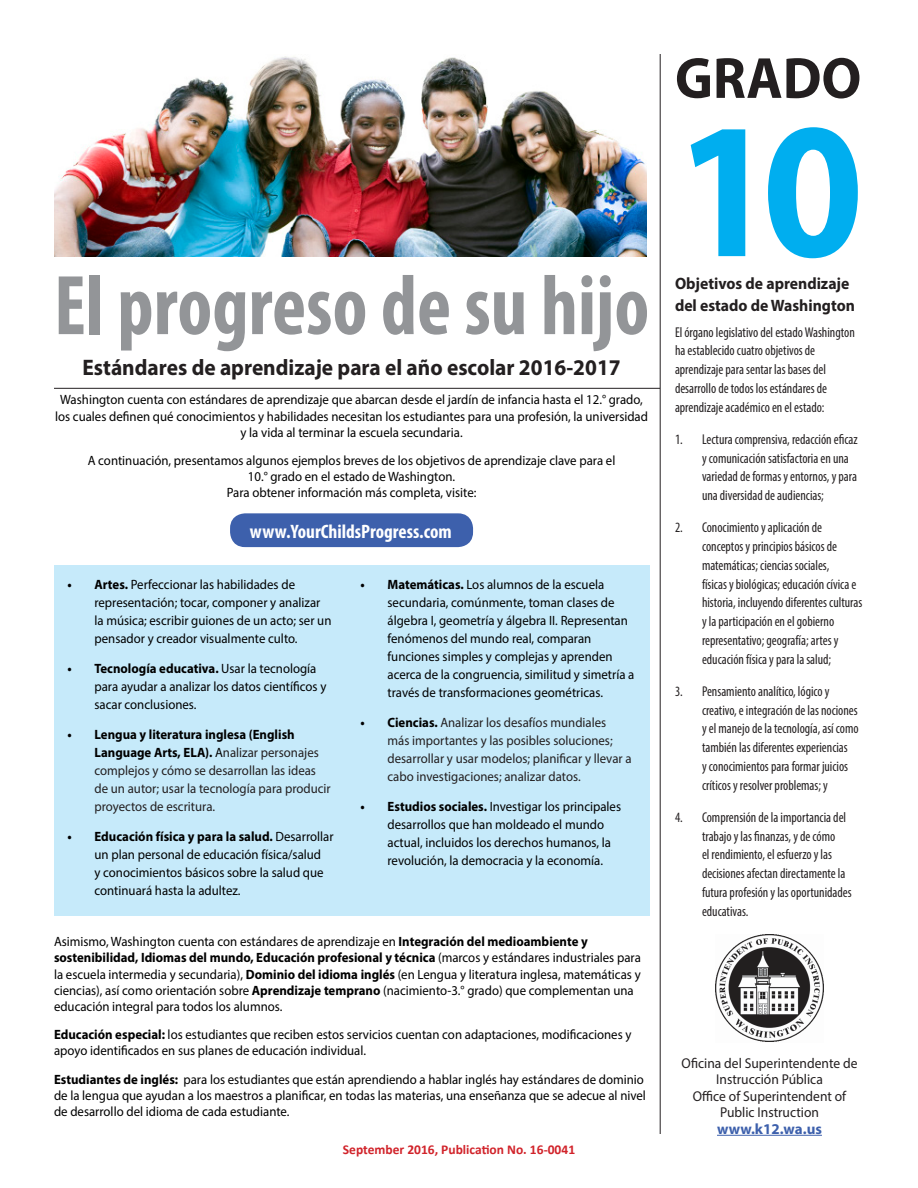
<style>
.page{position:relative;width:918px;height:1188px;background:#fff}
.page>*{position:absolute;margin:0;border:0;box-sizing:border-box;transform-origin:0 0}
.t1{font:700 195px "Myriad Pro";color:#00aeef;scale:.94 1}
.t2{font:700 condensed 85.5px "Myriad Pro";color:#939598;scale:.95 1}
.t3{font:700 58.5px "Myriad Pro";color:#231f20;scale:.95 1}
.t4{font:700 22.5px "Myriad Pro";color:#231f20;scale:.95 1}
.t5{font:700 condensed 19.5px "Myriad Pro";color:#fff}
.t6{font:700 16.5px "Myriad Pro";color:#231f20;scale:.95 1}
.t7{font:700 15px "Myriad Pro";color:#3d60ac}
.t8{font:condensed 14.25px/18.8px "Myriad Pro";color:#231f20;scale:.95 1}
.t9{font:14.25px/16.5px "Myriad Pro";color:#231f20;text-align:center;scale:.95 1}
.Main_text{font:13.5px/18px "Myriad Pro";color:#000;scale:.95 1}
.t10{font:13.5px/18px "Myriad Pro";color:#231f20;scale:.95 1}
.t11{font:700 13.5px "Calibri";color:#d1232a}
.s1{font-weight:700}
.s2{font-weight:700;color:#000}
.s3{color:#000}
</style>
<div class="page">
<img style="left:54px;top:56px;width:592px;height:200px">
<hr style="left:660px;top:54px;width:1px;height:1080px;background:#231f20">
<hr style="left:717px;top:1135px;width:105px;height:1px;background:#3d60ac">
<img style="left:716px;top:934px;width:108px;height:108px">
<hr style="left:54px;top:388px;width:606px;height:1px;background:#231f20">
<div style="left:54px;top:565px;width:595px;height:351px;background:#c6eafa"></div>
<div style="left:230px;top:513px;width:243px;height:34px;background:#3d60ac;border-radius:15px"></div>
<p class="t2" style="left:54px;top:252px;width:628px">El progreso de su hijo</p>
<p class="t4" style="left:82px;top:352px;width:568px">Estándares de aprendizaje para el año escolar 2016-2017</p>
<p class="Main_text" style="left:55px;top:391px;width:626px;line-height:16.2px;text-align:center">Washington cuenta con estándares de aprendizaje que abarcan desde el jardín de infancia hasta el 12.° grado, los cuales definen qué conocimientos y habilidades necesitan los estudiantes para una profesión, la universidad y la vida al terminar la escuela secundaria.</p>
<p class="Main_text" style="left:88px;top:452px;width:557px;line-height:16.2px;text-align:center">A continuación, presentamos algunos ejemplos breves de los objetivos de aprendizaje clave para el<br>10.° grado en el estado de Washington.<br>Para obtener información más completa, visite:</p>
<p class="t5" style="left:250px;top:519px;width:203px">www.YourChildsProgress.com</p>
<p class="Main_text" style="left:94px;top:575px;width:251px;text-indent:-27px"><span class="s1">• Artes.</span> Perfeccionar las habilidades de representación; tocar, componer y analizar la música; escribir guiones de un acto; ser un pensador y creador visualmente culto.</p>
<p class="Main_text" style="left:94px;top:659px;width:246px;text-indent:-27px"><span class="s1">• Tecnología educativa.</span> Usar la tecnología para ayudar a analizar los datos científicos y sacar conclusiones.</p>
<p class="t10" style="left:94px;top:725px;width:250px;text-indent:-27px"><span class="s2">• Lengua y literatura inglesa (English Language Arts, ELA).</span> <span class="s3">A</span>nalizar personajes complejos y cómo se desarrollan las ideas de un autor; usar la tecnología para producir proyectos de escritura.</p>
<p class="Main_text" style="left:94px;top:827px;width:253px;text-indent:-27px"><span class="s1">• Educación física y para la salud.</span> Desarrollar un plan personal de educación física/salud<br>y conocimientos básicos sobre la salud que continuará hasta la adultez.</p>
<p class="Main_text" style="left:388px;top:575px;width:261px;text-indent:-27px"><span class="s1">• Matemáticas.</span> Los alumnos de la escuela secundaria, comúnmente, toman clases de álgebra I, geometría y álgebra II. Representan fenómenos del mundo real, comparan funciones simples y complejas y aprenden acerca de la congruencia, similitud y simetría a través de transformaciones geométricas.</p>
<p class="t10" style="left:388px;top:713px;width:258px;text-indent:-27px"><span class="s2">• Ciencias.</span> Analizar los desafíos mundiales<br>más importantes y las posibles soluciones; desarrollar y usar modelos; planificar y llevar a cabo investigaciones; analizar datos.</p>
<p class="Main_text" style="left:388px;top:797px;width:247px;text-indent:-27px"><span class="s1">• Estudios sociales.</span> Investigar los principales desarrollos que han moldeado el mundo actual, incluidos los derechos humanos, la revolución, la democracia y la economía.</p>
<p class="Main_text" style="left:54px;top:933px;width:619px;line-height:16.2px">Asimismo, Washington cuenta con estándares de aprendizaje en <span class="s1">Integración del medioambiente y sostenibilidad, Idiomas del mundo, Educación profesional y técnica</span> (marcos y estándares industriales para la escuela intermedia y secundaria), <span class="s1">Dominio del idioma inglés</span> (en Lengua y literatura inglesa, matemáticas y ciencias), así como orientación sobre <span class="s1">Aprendizaje temprano</span> (nacimiento-3.° grado) que complementan una educación integral para todos los alumnos.</p>
<p class="Main_text" style="left:54px;top:1026px;width:609px;line-height:16.2px"><span class="s1">Educación especial:</span> los estudiantes que reciben estos servicios cuentan con adaptaciones, modificaciones y apoyo identificados en sus planes de educación individual.</p>
<p class="Main_text" style="left:54px;top:1071px;width:625px;line-height:16.2px"><span class="s1">Estudiantes de inglés:</span> para los estudiantes que están aprendiendo a hablar inglés hay estándares de dominio de la lengua que ayudan a los maestros a planificar, en todas las materias, una enseñanza que se adecue al nivel de desarrollo del idioma de cada estudiante.</p>
<p class="t11" style="left:343px;top:1140px;width:234px">September 2016, Publication No. 16-0041</p>
<p class="t3" style="left:675px;top:40px;width:198px">GRADO</p>
<p class="t1" style="left:675px;top:63px;width:202px">10</p>
<p class="t6" style="left:675px;top:273px;width:185px">Objetivos de aprendizaje</p>
<p class="t6" style="left:675px;top:295px;width:191px">del estado de Washington</p>
<p class="t8" style="left:675px;top:322px;width:191px">El órgano legislativo del estado Washington ha establecido cuatro objetivos de aprendizaje para sentar las bases del desarrollo de todos los estándares de aprendizaje académico en el estado:</p>
<p class="t8" style="left:702px;top:430px;width:165px;text-indent:-27px">1. Lectura comprensiva, redacción eficaz y comunicación satisfactoria en una variedad de formas y entornos, y para una diversidad de audiencias;</p>
<p class="t8" style="left:702px;top:518px;width:170px;text-indent:-27px">2. Conocimiento y aplicación de conceptos y principios básicos de matemáticas; ciencias sociales,<br>físicas y biológicas; educación cívica e historia, incluyendo diferentes culturas y la participación en el gobierno representativo; geografía; artes y educación física y para la salud;</p>
<p class="t8" style="left:702px;top:682px;width:166px;text-indent:-27px">3. Pensamiento analítico, lógico y creativo, e integración de las nociones y el manejo de la tecnología, así como también las diferentes experiencias<br>y conocimientos para formar juicios críticos y resolver problemas; y</p>
<p class="t8" style="left:702px;top:808px;width:159px;text-indent:-27px">4. Comprensión de la importancia del trabajo y las finanzas, y de cómo<br>el rendimiento, el esfuerzo y las decisiones afectan directamente la futura profesión y las oportunidades educativas.</p>
<p class="t9" style="left:681px;top:1055px;width:187px">Oficina del Superintendente de<br>Instrucción Pública<br>Office of Superintendent of<br>Public Instruction</p>
<p class="t7" style="left:717px;top:1119px;width:106px">www.k12.wa.us</p>
</div>
